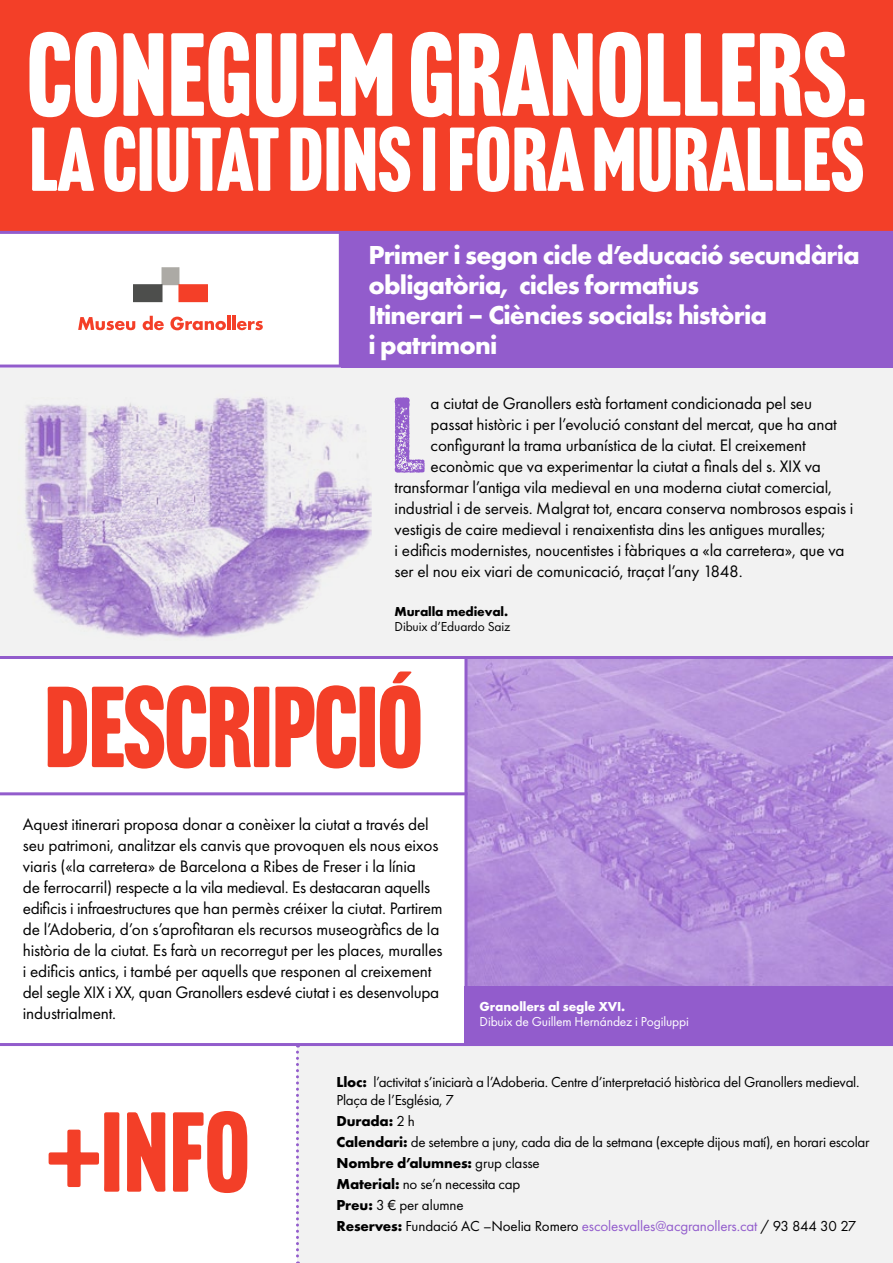
<style>
.page{position:relative;width:893px;height:1263px;background:#fff}
.page>*{position:absolute;margin:0;border:0;box-sizing:border-box;transform-origin:0 0}
.t1{font:115.5px "Headline Gothic ATF Round";color:#fff}
.t2{font:112.5px "Headline Gothic ATF Round";letter-spacing:-.015em;color:#f33f28}
.t3{font:111px "Headline Gothic ATF Round";color:#f33f28}
.t4{font:104.7px "Headline Gothic ATF Rough No.2";color:#925ccc}
.t5{font:88.5px "Headline Gothic ATF Round";color:#fff}
.t6{font:700 27px/30px "Futura PT";letter-spacing:-.03em;color:#fff}
.t7{font:17.25px/21px "Futura PT";letter-spacing:-.01em;color:#000}
.t8{font:15px/21px "Futura PT";letter-spacing:-.02em;color:#000}
.t9{font:13.5px "Futura PT";letter-spacing:-.01em;color:#fff}
.t10{font:700 13.5px "Futura PT";letter-spacing:-.01em;color:#fff}
.t11{font:13.5px "Futura PT";letter-spacing:-.01em;color:#000}
.t12{font:700 13.5px "Futura PT";letter-spacing:-.01em;color:#000}
.s1{font-weight:700}
.s2{color:#925ccc}
</style>
<div class="page">
<div style="left:0;top:368px;width:893px;height:289px;background:#f2f2f2"></div>
<img style="left:467px;top:659px;width:426px;height:327px">
<hr style="left:464px;top:657px;width:3px;height:389px;background:#925ccc">
<div style="left:0;top:0;width:893px;height:231px;background:#f33f28"></div>
<div style="left:297px;top:1046px;width:596px;height:217px;background:#f2f2f2"></div>
<svg style="left:296px;top:1046px;width:3px;height:217px"></svg>
<hr style="left:0;top:231px;width:893px;height:3px;background:#925ccc">
<hr style="left:339px;top:231px;width:3px;height:135px;background:#925ccc">
<div style="left:342px;top:231px;width:551px;height:137px;background:#925ccc"></div>
<div style="left:162px;top:268px;width:17px;height:17px;background:#acaaa5"></div>
<div style="left:179px;top:285px;width:28px;height:17px;background:#f43f28"></div>
<div style="left:179px;top:284px;width:29px;height:18px;border:1px solid #f43f28"></div>
<div style="left:134px;top:285px;width:28px;height:17px;background:#4d4e4c"></div>
<div style="left:133px;top:284px;width:29px;height:18px;border:1px solid #4d4e4c"></div>
<svg style="left:78px;top:317px;width:57px;height:13px"></svg>
<svg style="left:143px;top:316px;width:21px;height:14px"></svg>
<svg style="left:170px;top:317px;width:56px;height:13px"></svg>
<hr style="left:227px;top:316px;width:3px;height:14px;background:#f43f28">
<hr style="left:232px;top:316px;width:4px;height:14px;background:#f43f28">
<svg style="left:237px;top:321px;width:26px;height:9px"></svg>
<hr style="left:0;top:365px;width:893px;height:3px;background:#925ccc">
<hr style="left:0;top:792px;width:467px;height:3px;background:#925ccc">
<hr style="left:0;top:656px;width:893px;height:3px;background:#925ccc">
<hr style="left:0;top:1043px;width:893px;height:3px;background:#925ccc">
<img style="left:24px;top:397px;width:348px;height:241px">
<div style="left:464px;top:986px;width:429px;height:58px;background:#925ccc"></div>
<h1 class="t1" style="left:26px;top:7px;width:842px">CONEGUEM GRANOLLERS.</h1>
<h3 class="t5" style="left:29px;top:108px;width:836px">LA CIUTAT DINS I FORA MURALLES</h3>
<h3 class="t6" style="left:368px;top:239px;width:493px">Primer i segon cicle d’educació secundària obligatòria, cicles formatius<br>Itinerari – Ciències socials: història<br>i patrimoni</h3>
<h3 class="t4" style="left:392px;top:374px;width:35px">l</h3>
<p class="t7" style="left:431px;top:393px;width:383px">a ciutat de Granollers està fortament condicionada pel seu</p>
<p class="t7" style="left:431px;top:414px;width:408px">passat històric i per l’evolució constant del mercat, que ha anat</p>
<p class="t7" style="left:431px;top:435px;width:377px">configurant la trama urbanística de la ciutat. El creixement</p>
<p class="t7" style="left:431px;top:456px;width:392px">econòmic que va experimentar la ciutat a finals del s. XIX va</p>
<p class="t7" style="left:395px;top:477px;width:439px">transformar l’antiga vila medieval en una moderna ciutat comercial,</p>
<p class="t7" style="left:395px;top:498px;width:460px">industrial i de serveis. Malgrat tot, encara conserva nombrosos espais i</p>
<p class="t7" style="left:395px;top:519px;width:432px">vestigis de caire medieval i renaixentista dins les antigues muralles;</p>
<p class="t7" style="left:395px;top:540px;width:452px">i edificis modernistes, noucentistes i fàbriques a «la carretera», que va</p>
<p class="t7" style="left:395px;top:561px;width:350px">ser el nou eix viari de comunicació, traçat l’any 1848.</p>
<p class="t12" style="left:395px;top:603px;width:115px">Muralla medieval.</p>
<p class="t11" style="left:395px;top:618px;width:117px">Dibuix d’Eduardo Saiz</p>
<h2 class="t2" style="left:44px;top:662px;width:381px">DESCRIPCIÓ</h2>
<p class="t7" style="left:23px;top:814px;width:421px">Aquest itinerari proposa donar a conèixer la ciutat a través del seu patrimoni, analitzar els canvis que provoquen els nous eixos viaris («la carretera» de Barcelona a Ribes de Freser i la línia<br>de ferrocarril) respecte a la vila medieval. Es destacaran aquells edificis i infraestructures que han permès créixer la ciutat. Partirem de l’Adoberia, d’on s’aprofitaran els recursos museogràfics de la història de la ciutat. Es farà un recorregut per les places, muralles i edificis antics, i també per aquells que responen al creixement del segle XIX i XX, quan Granollers esdevé ciutat i es desenvolupa industrialment.</p>
<p class="t10" style="left:480px;top:998px;width:147px">Granollers al segle XVI.</p>
<p class="t9" style="left:480px;top:1014px;width:211px">Dibuix de Guillem Hernández i Pogiluppi</p>
<h3 class="t3" style="left:47px;top:1087px;width:205px">+INFO</h3>
<p class="t8" style="left:336px;top:1073px;width:525px;line-height:18px"><span class="s1">Lloc:</span> l’activitat s’iniciarà a l’Adoberia. Centre d’interpretació històrica del Granollers medieval.<br>Plaça de l’Església, 7</p>
<p class="t8" style="left:336px;top:1111px;width:535px"><span class="s1">Durada:</span> 2 h<br><span class="s1">Calendari:</span> de setembre a juny, cada dia de la setmana (excepte dijous matí), en horari escolar <span class="s1">Nombre d’alumnes:</span> grup classe<br><span class="s1">Material:</span> no se’n necessita cap<br><span class="s1">Preu:</span> 3 € per alumne<br><span class="s1">Reserves:</span> Fundació AC –Noelia Romero <span class="s2">escolesvalles@acgranollers.cat</span> / 93 844 30 27</p>
</div>
